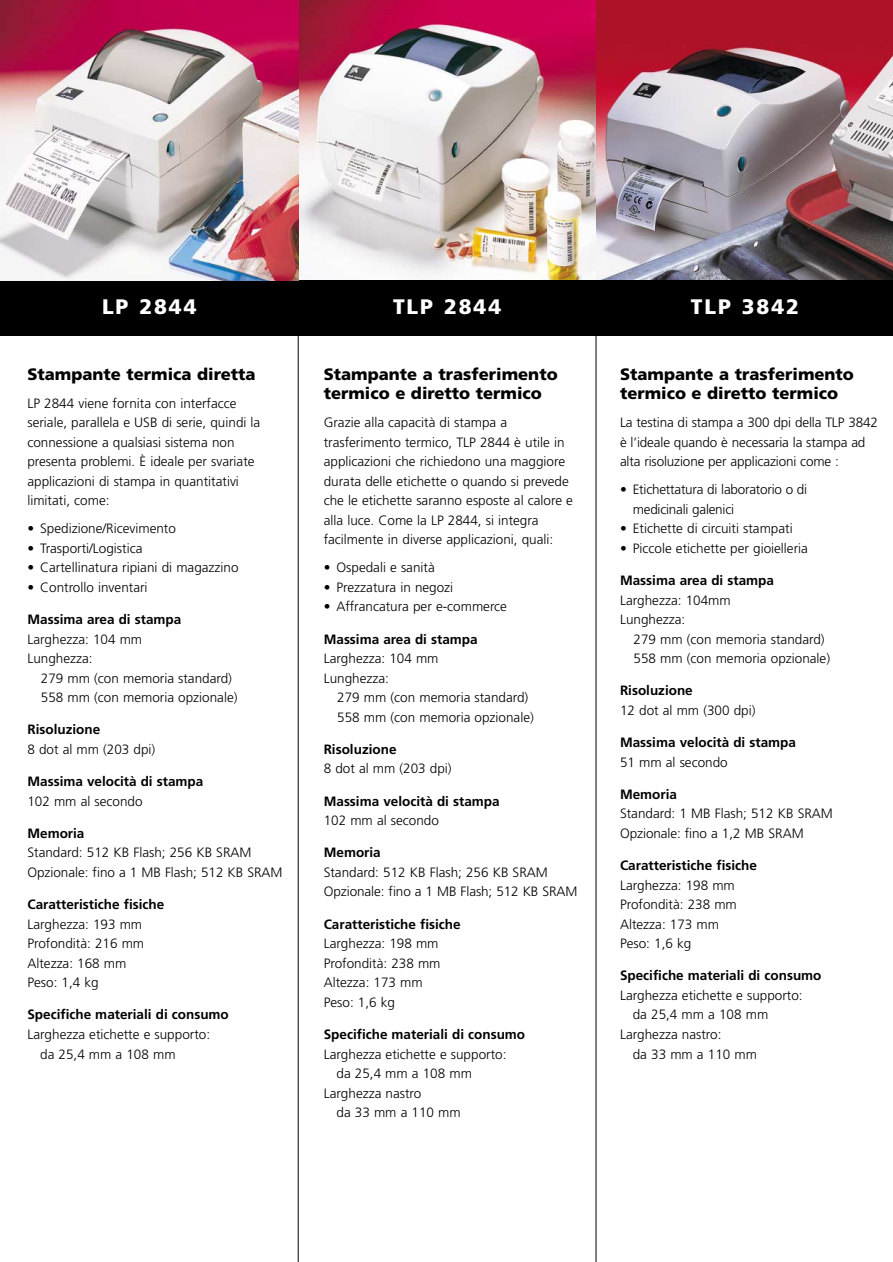
<style>
.page{position:relative;width:893px;height:1262px;background:#fff}
.page>*{position:absolute;margin:0;border:0;box-sizing:border-box;transform-origin:0 0}
.t1{font:900 21px "Frutiger";letter-spacing:.09em;color:#fff}
.t2{font:900 16.5px/19.5px "Frutiger";color:#000}
.t3{font:300 13.5px/19.5px "Frutiger";color:#000}
.t4{font:700 13.5px "Frutiger";color:#000}
</style>
<div class="page">
<hr style="left:595px;top:335px;width:1px;height:926px;background:#000">
<hr style="left:298px;top:333px;width:1px;height:928px;background:#000">
<img style="left:298px;top:0;width:298px;height:281px">
<img style="left:596px;top:0;width:296px;height:281px">
<div style="left:0;top:281px;width:892px;height:55px;background:#000"></div>
<img style="left:0;top:0;width:298px;height:281px">
<h1 class="t1" style="left:102px;top:298px;width:96px">LP 2844</h1>
<p class="t2" style="left:27px;top:365px;width:230px">Stampante termica diretta</p>
<p class="t3" style="left:27px;top:394px;width:234px">LP 2844 viene fornita con interfacce seriale, parallela e USB di serie, quindi la connessione a qualsiasi sistema non presenta problemi. È ideale per svariate applicazioni di stampa in quantitativi limitati, come:</p>
<p class="t3" style="left:27px;top:520px;width:150px">• Spedizione/Ricevimento</p>
<p class="t3" style="left:27px;top:539px;width:116px">• Trasporti/Logistica</p>
<p class="t3" style="left:27px;top:559px;width:213px">• Cartellinatura ripiani di magazzino</p>
<p class="t3" style="left:27px;top:578px;width:122px">• Controllo inventari</p>
<p class="t4" style="left:27px;top:614px;width:155px">Massima area di stampa</p>
<p class="t3" style="left:27px;top:630px;width:116px">Larghezza: 104 mm<br>Lunghezza:</p>
<p class="t3" style="left:41px;top:669px;width:198px">279 mm (con memoria standard)<br>558 mm (con memoria opzionale)</p>
<p class="t4" style="left:27px;top:724px;width:74px">Risoluzione</p>
<p class="t3" style="left:27px;top:740px;width:129px">8 dot al mm (203 dpi)</p>
<p class="t4" style="left:27px;top:776px;width:177px">Massima velocità di stampa</p>
<p class="t3" style="left:27px;top:792px;width:117px">102 mm al secondo</p>
<p class="t4" style="left:27px;top:827px;width:58px">Memoria</p>
<p class="t3" style="left:27px;top:844px;width:257px">Standard: 512 KB Flash; 256 KB SRAM<br>Opzionale: fino a 1 MB Flash; 512 KB SRAM</p>
<p class="t4" style="left:27px;top:899px;width:138px">Caratteristiche fisiche</p>
<p class="t3" style="left:27px;top:915px;width:118px">Larghezza: 193 mm<br>Profondità: 216 mm<br>Altezza: 168 mm<br>Peso: 1,4 kg</p>
<p class="t4" style="left:27px;top:1009px;width:203px">Specifiche materiali di consumo</p>
<p class="t3" style="left:40px;top:1025px;width:171px;text-indent:-13px">Larghezza etichette e supporto: da 25,4 mm a 108 mm</p>
<h1 class="t1" style="left:393px;top:298px;width:110px">TLP 2844</h1>
<h1 class="t1" style="left:690px;top:298px;width:110px">TLP 3842</h1>
<p class="t2" style="left:324px;top:365px;width:235px">Stampante a trasferimento termico e diretto termico</p>
<p class="t3" style="left:324px;top:414px;width:251px">Grazie alla capacità di stampa a trasferimento termico, TLP 2844 è utile in applicazioni che richiedono una maggiore durata delle etichette o quando si prevede che le etichette saranno esposte al calore e alla luce. Come la LP 2844, si integra facilmente in diverse applicazioni, quali:</p>
<p class="t3" style="left:324px;top:559px;width:112px">• Ospedali e sanità</p>
<p class="t3" style="left:324px;top:578px;width:131px">• Prezzatura in negozi</p>
<p class="t3" style="left:324px;top:598px;width:185px">• Affrancatura per e-commerce</p>
<p class="t4" style="left:324px;top:633px;width:155px">Massima area di stampa</p>
<p class="t3" style="left:324px;top:649px;width:116px">Larghezza: 104 mm<br>Lunghezza:</p>
<p class="t3" style="left:337px;top:688px;width:198px">279 mm (con memoria standard)<br>558 mm (con memoria opzionale)</p>
<p class="t4" style="left:324px;top:743px;width:74px">Risoluzione</p>
<p class="t3" style="left:324px;top:760px;width:129px">8 dot al mm (203 dpi)</p>
<p class="t4" style="left:324px;top:795px;width:177px">Massima velocità di stampa</p>
<p class="t3" style="left:324px;top:811px;width:117px">102 mm al secondo</p>
<p class="t4" style="left:324px;top:847px;width:58px">Memoria</p>
<p class="t3" style="left:324px;top:863px;width:255px">Standard: 512 KB Flash; 256 KB SRAM<br>Opzionale: fino a 1 MB Flash; 512 KB SRAM</p>
<p class="t4" style="left:324px;top:918px;width:138px">Caratteristiche fisiche</p>
<p class="t3" style="left:324px;top:934px;width:118px">Larghezza: 198 mm<br>Profondità: 238 mm<br>Altezza: 173 mm<br>Peso: 1,6 kg</p>
<p class="t4" style="left:324px;top:1028px;width:203px">Specifiche materiali di consumo</p>
<p class="t3" style="left:324px;top:1045px;width:184px">Larghezza etichette e supporto:</p>
<p class="t3" style="left:336px;top:1064px;width:137px">da 25,4 mm a 108 mm</p>
<p class="t3" style="left:324px;top:1084px;width:99px">Larghezza nastro</p>
<p class="t3" style="left:336px;top:1103px;width:126px">da 33 mm a 110 mm</p>
<p class="t2" style="left:620px;top:365px;width:235px">Stampante a trasferimento termico e diretto termico</p>
<p class="t3" style="left:620px;top:414px;width:259px">La testina di stampa a 300 dpi della TLP 3842 è l’ideale quando è necessaria la stampa ad alta risoluzione per applicazioni come :</p>
<p class="t3" style="left:632px;top:481px;width:176px;text-indent:-13px">• Etichettatura di laboratorio o di medicinali galenici</p>
<p class="t3" style="left:620px;top:520px;width:174px">• Etichette di circuiti stampati</p>
<p class="t3" style="left:620px;top:539px;width:189px">• Piccole etichette per gioielleria</p>
<p class="t4" style="left:620px;top:575px;width:155px">Massima area di stampa</p>
<p class="t3" style="left:620px;top:591px;width:112px">Larghezza: 104mm<br>Lunghezza:</p>
<p class="t3" style="left:633px;top:630px;width:198px">279 mm (con memoria standard)<br>558 mm (con memoria opzionale)</p>
<p class="t4" style="left:620px;top:685px;width:74px">Risoluzione</p>
<p class="t3" style="left:620px;top:701px;width:137px">12 dot al mm (300 dpi)</p>
<p class="t4" style="left:620px;top:737px;width:177px">Massima velocità di stampa</p>
<p class="t3" style="left:620px;top:753px;width:109px">51 mm al secondo</p>
<p class="t4" style="left:620px;top:788px;width:58px">Memoria</p>
<p class="t3" style="left:620px;top:805px;width:214px">Standard: 1 MB Flash; 512 KB SRAM<br>Opzionale: fino a 1,2 MB SRAM</p>
<p class="t4" style="left:620px;top:860px;width:138px">Caratteristiche fisiche</p>
<p class="t3" style="left:620px;top:876px;width:118px">Larghezza: 198 mm<br>Profondità: 238 mm<br>Altezza: 173 mm<br>Peso: 1,6 kg</p>
<p class="t4" style="left:620px;top:970px;width:203px">Specifiche materiali di consumo</p>
<p class="t3" style="left:620px;top:986px;width:184px">Larghezza etichette e supporto:</p>
<p class="t3" style="left:632px;top:1006px;width:137px">da 25,4 mm a 108 mm</p>
<p class="t3" style="left:620px;top:1025px;width:103px">Larghezza nastro:</p>
<p class="t3" style="left:632px;top:1045px;width:126px">da 33 mm a 110 mm</p>
</div>
